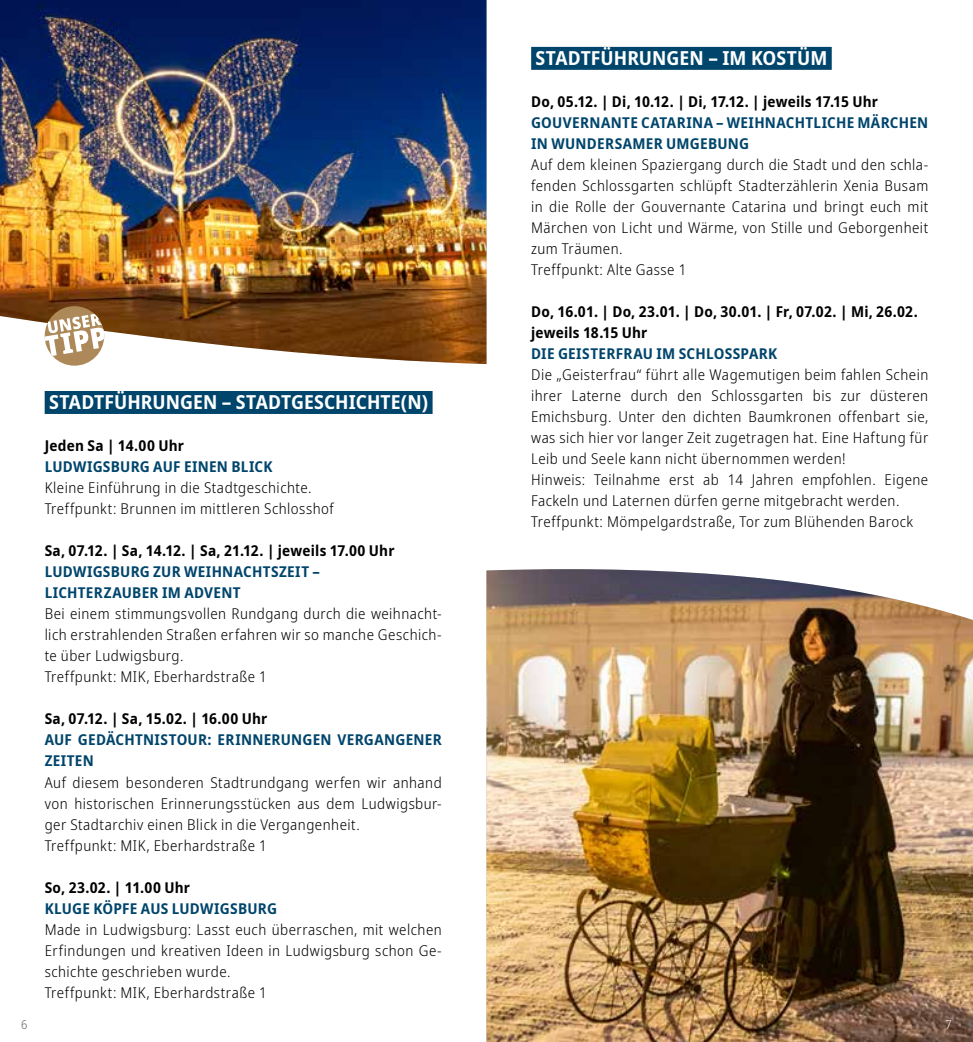
<style>
.page{position:relative;width:973px;height:1042px;background:#fff}
.page>*{position:absolute;margin:0;border:0;box-sizing:border-box;transform-origin:0 0}
.t1{font:700 semi-condensed 19.25px "Noto Sans";letter-spacing:.005em;color:#fff}
.t2{font:300 semi-condensed 14.88px/21px "Noto Sans";letter-spacing:.03em;color:#000}
.t3{font:700 semi-condensed 14.88px/21px "Noto Sans";letter-spacing:.02em;color:#00456c}
.t4{font:700 semi-condensed 14.88px/21px "Noto Sans";letter-spacing:.015em;color:#000}
.t5{font:300 semi-condensed 12.25px "Noto Sans";color:#646363}
.t6{font:300 semi-condensed 12.25px "Noto Sans";color:#fff}
</style>
<div class="page">
<div style="left:45px;top:391px;width:387px;height:23px;background:#00456c"></div>
<div style="left:531px;top:47px;width:300px;height:23px;background:#00456c"></div>
<img style="left:486px;top:569px;width:486px;height:473px">
<img style="left:0;top:0;width:486px;height:364px">
<div style="left:45px;top:306px;width:59px;height:60px;background:#ad8858;border-radius:50%"></div>
<svg style="left:45px;top:314px;width:59px;height:42px"></svg>
<p class="t1" style="left:49px;top:389px;width:380px">STADTFÜHRUNGEN – STADTGESCHICHTE(N)</p>
<p class="t4" style="left:45px;top:436px;width:141px">Jeden Sa | 14.00 Uhr</p>
<p class="t3" style="left:45px;top:457px;width:229px">LUDWIGSBURG AUF EINEN BLICK</p>
<p class="t2" style="left:45px;top:478px;width:290px">Kleine Einführung in die Stadtgeschichte.<br>Treffpunkt: Brunnen im mittleren Schlosshof</p>
<p class="t4" style="left:45px;top:541px;width:351px">Sa, 07.12. | Sa, 14.12. | Sa, 21.12. | jeweils 17.00 Uhr</p>
<p class="t3" style="left:45px;top:562px;width:277px">LUDWIGSBURG ZUR WEIHNACHTSZEIT –<br>LICHTERZAUBER IM ADVENT</p>
<p class="t2" style="left:45px;top:604px;width:398px">Bei einem stimmungsvollen Rundgang durch die weihnacht&shy;lich erstrahlenden Straßen erfahren wir so manche Geschich&shy;te über Ludwigsburg.<br>Treffpunkt: MIK, Eberhardstraße 1</p>
<p class="t4" style="left:45px;top:709px;width:224px">Sa, 07.12. | Sa, 15.02. | 16.00 Uhr</p>
<p class="t3" style="left:45px;top:730px;width:398px">AUF GEDÄCHTNISTOUR: ERINNERUNGEN VERGANGENER<br>ZEITEN</p>
<p class="t2" style="left:45px;top:772px;width:398px">Auf diesem besonderen Stadtrundgang werfen wir anhand von historischen Erinnerungsstücken aus dem Ludwigsbur&shy;ger Stadtarchiv einen Blick in die Vergangenheit.<br>Treffpunkt: MIK, Eberhardstraße 1</p>
<p class="t4" style="left:45px;top:877px;width:147px">So, 23.02. | 11.00 Uhr</p>
<p class="t3" style="left:45px;top:898px;width:234px">KLUGE KÖPFE AUS LUDWIGSBURG</p>
<p class="t2" style="left:45px;top:919px;width:398px">Made in Ludwigsburg: Lasst euch überraschen, mit welchen Erfindungen und kreativen Ideen in Ludwigsburg schon Ge&shy;schichte geschrieben wurde.<br>Treffpunkt: MIK, Eberhardstraße 1</p>
<p class="t1" style="left:535px;top:44px;width:293px">STADTFÜHRUNGEN – IM KOSTÜM</p>
<p class="t4" style="left:531px;top:92px;width:348px">Do, 05.12. | Di, 10.12. | Di, 17.12. | jeweils 17.15 Uhr</p>
<p class="t3" style="left:531px;top:113px;width:398px">GOUVERNANTE CATARINA – WEIHNACHTLICHE MÄRCHEN<br>IN WUNDERSAMER UMGEBUNG</p>
<p class="t2" style="left:531px;top:155px;width:398px">Auf dem kleinen Spaziergang durch die Stadt und den schla&shy;fenden Schlossgarten schlüpft Stadterzählerin Xenia Busam in die Rolle der Gouvernante Catarina und bringt euch mit Märchen von Licht und Wärme, von Stille und Geborgenheit zum Träumen.<br>Treffpunkt: Alte Gasse 1</p>
<p class="t4" style="left:531px;top:302px;width:388px">Do, 16.01. | Do, 23.01. | Do, 30.01. | Fr, 07.02. | Mi, 26.02. jeweils 18.15 Uhr</p>
<p class="t3" style="left:531px;top:344px;width:247px">DIE GEISTERFRAU IM SCHLOSSPARK</p>
<p class="t2" style="left:531px;top:365px;width:398px">Die „Geisterfrau“ führt alle Wagemutigen beim fahlen Schein ihrer Laterne durch den Schlossgarten bis zur düsteren Emichsburg. Unter den dichten Baumkronen offenbart sie, was sich hier vor langer Zeit zugetragen hat. Eine Haftung für Leib und Seele kann nicht übernommen werden!<br>Hinweis: Teilnahme erst ab 14 Jahren empfohlen. Eigene Fackeln und Laternen dürfen gerne mitgebracht werden.<br>Treffpunkt: Mömpelgardstraße, Tor zum Blühenden Barock</p>
<p class="t5" style="left:21px;top:1016px;width:8px">6</p>
<p class="t6" style="left:945px;top:1016px;width:8px">7</p>
</div>
